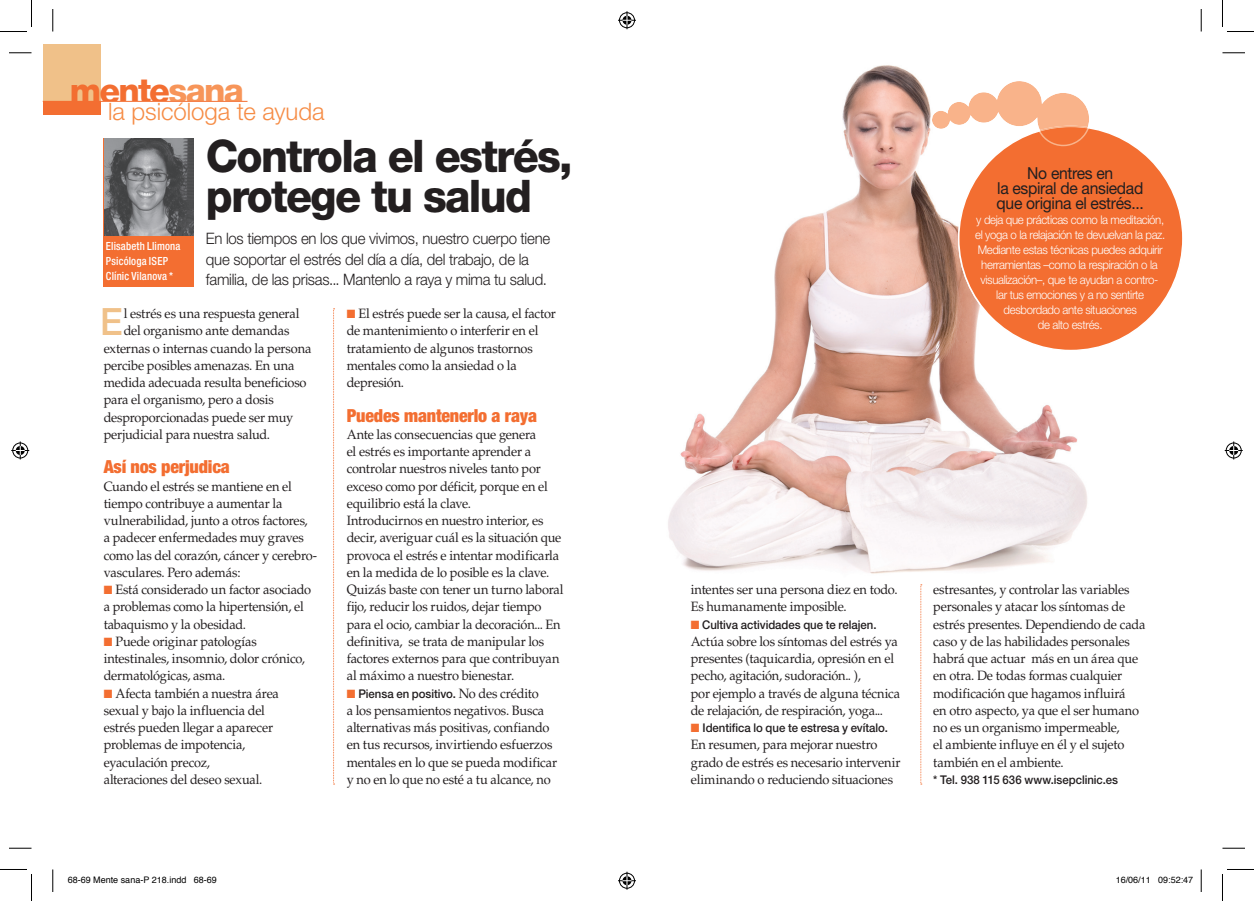
<style>
.page{position:relative;width:1254px;height:901px;background:#fff}
.page>*{position:absolute;margin:0;border:0;box-sizing:border-box;transform-origin:0 0}
.t1{font:800 45px/40.5px "Helvetica Neue";letter-spacing:-.04em;color:#231f20;scale:.95 1}
.t2{font:500 37.65px "Helvetica Neue";color:#f0c189;scale:.95 1}
.t3{font:800 34.65px "Helvetica Neue";letter-spacing:-.05em;color:#f36e31}
.t4{font:300 24px "Helvetica Neue";letter-spacing:-.005em;color:#f68c45}
.t5{font:900 condensed 18px "Helvetica Neue";letter-spacing:-.01em;color:#f36e31}
.t6{font:16.5px/15px "Helvetica Neue";letter-spacing:-.02em;color:#231f20;text-align:center;scale:.95 1}
.t7{font:300 15.75px/20.2px "Helvetica Neue";letter-spacing:-.015em;color:#231f20;scale:.95 1}
.t8{font:13.5px/17.2px "Palatino";letter-spacing:-.015em;color:#231f20;scale:.95 1}
.t9{font:300 12px/15px "Helvetica Neue";letter-spacing:-.03em;color:#fff;text-align:center;scale:.95 1}
.t10{font:500 12px "Helvetica Neue";letter-spacing:-.005em;color:#231f20;scale:.95 1}
.t11{font:500 condensed 11.25px/15px "Helvetica Neue";letter-spacing:.015em;color:#fff;scale:.95 1}
.t12{font:9px "Helvetica";color:#000}
.s1{color:#f79559}
.s2{color:#f36e31}
.s3{font-family:"Palatino";font-weight:400;font-size:13.5px}
</style>
<div class="page">
<img style="left:668px;top:65px;width:419px;height:520px">
<svg style="left:333px;top:308px;width:1px;height:476px"></svg>
<svg style="left:920px;top:584px;width:2px;height:200px"></svg>
<div style="left:43px;top:44px;width:57px;height:57px;background:#f0c189"></div>
<div style="left:43px;top:102px;width:57px;height:13px;background:#f36e31"></div>
<hr style="left:43px;top:101px;width:204px;height:1px;background:#f36e31">
<div style="left:104px;top:138px;width:90px;height:148px;background:#f36e31"></div>
<img style="left:104px;top:138px;width:90px;height:98px">
<svg style="left:958px;top:129px;width:225px;height:222px;fill:#f36e31"></svg>
<img style="left:929px;top:80px;width:162px;height:50px">
<svg style="left:1038px;top:126px;width:51px;height:20px"></svg>
<svg style="left:9px;top:53px;width:23px;height:1px"></svg>
<svg style="left:1222px;top:53px;width:23px;height:1px"></svg>
<svg style="left:9px;top:848px;width:23px;height:1px"></svg>
<svg style="left:1222px;top:848px;width:23px;height:1px"></svg>
<svg style="left:53px;top:9px;width:1px;height:22px"></svg>
<svg style="left:53px;top:869px;width:1px;height:23px"></svg>
<svg style="left:1201px;top:9px;width:1px;height:22px"></svg>
<svg style="left:1201px;top:869px;width:1px;height:23px"></svg>
<svg style="left:0;top:0;width:32px;height:32px"></svg>
<svg style="left:0;top:869px;width:32px;height:32px"></svg>
<svg style="left:1222px;top:0;width:32px;height:32px"></svg>
<svg style="left:1222px;top:869px;width:32px;height:32px"></svg>
<svg style="left:618px;top:11px;width:18px;height:18px"></svg>
<svg style="left:618px;top:871px;width:18px;height:18px"></svg>
<svg style="left:11px;top:441px;width:18px;height:18px"></svg>
<svg style="left:1224px;top:441px;width:18px;height:18px"></svg>
<h3 class="t3" style="left:70px;top:70px;width:176px">mente<span class="s1">sana</span></h3>
<h3 class="t4" style="left:108px;top:97px;width:218px">la psicóloga te ayuda</h3>
<h1 class="t1" style="left:206px;top:135px;width:388px">Controla el estrés, protege tu salud</h1>
<p class="t7" style="left:206px;top:228px;width:364px">En los tiempos en los que vivimos, nuestro cuerpo tiene que soportar el estrés del día a día, del trabajo, de la familia, de las prisas... Mantenlo a raya y mima tu salud.</p>
<p class="t11" style="left:106px;top:238px;width:80px">Elisabeth Llimona<br>Psicóloga ISEP<br>Clínic Vilanova *</p>
<h2 class="t2" style="left:100px;top:299px;width:25px">E</h2>
<p class="t8" style="left:124px;top:305px;width:187px">l estrés es una respuesta general</p>
<p class="t8" style="left:347px;top:305px;width:222px"><span class="s2">■</span> El estrés puede ser la causa, el factor de mantenimiento o interferir en el tratamiento de algunos trastornos mentales como la ansiedad o la depresión.</p>
<h3 class="t5" style="left:347px;top:404px;width:192px">Puedes mantenerlo a raya</h3>
<p class="t8" style="left:347px;top:426px;width:230px">Ante las consecuencias que genera<br>el estrés es importante aprender a controlar nuestros niveles tanto por exceso como por déficit, porque en el equilibrio está la clave.<br>Introducirnos en nuestro interior, es decir, averiguar cuál es la situación que provoca el estrés e intentar modificarla en la medida de lo posible es la clave.<br>Quizás baste con tener un turno laboral fijo, reducir los ruidos, dejar tiempo para el ocio, cambiar la decoración... En definitiva, se trata de manipular los factores externos para que contribuyan al máximo a nuestro bienestar.</p>
<p class="t10" style="left:347px;top:686px;width:204px"><span class="s2">■</span> Piensa en positivo. <span class="s3">No des crédito</span></p>
<p class="t8" style="left:347px;top:702px;width:223px">a los pensamientos negativos. Busca alternativas más positivas, confiando en tus recursos, invirtiendo esfuerzos mentales en lo que se pueda modificar y no en lo que no esté a tu alcance, no</p>
<p class="t8" style="left:124px;top:322px;width:176px">del organismo ante demandas</p>
<p class="t8" style="left:104px;top:339px;width:220px">externas o internas cuando la persona</p>
<p class="t8" style="left:104px;top:357px;width:203px">percibe posibles amenazas. En una</p>
<p class="t8" style="left:104px;top:374px;width:215px">medida adecuada resulta beneficioso</p>
<p class="t8" style="left:104px;top:391px;width:181px">para el organismo, pero a dosis</p>
<p class="t8" style="left:104px;top:408px;width:201px">desproporcionadas puede ser muy</p>
<p class="t8" style="left:104px;top:426px;width:177px">perjudicial para nuestra salud.</p>
<h3 class="t5" style="left:104px;top:456px;width:128px">Así nos perjudica</h3>
<p class="t8" style="left:104px;top:477px;width:226px">Cuando el estrés se mantiene en el tiempo contribuye a aumentar la vulnerabilidad, junto a otros factores, a padecer enfermedades muy graves como las del corazón, cáncer y cerebro&shy;vasculares. Pero además:</p>
<p class="t8" style="left:104px;top:581px;width:220px"><span class="s2">■</span> Está considerado un factor asociado a problemas como la hipertensión, el tabaquismo y la obesidad.</p>
<p class="t8" style="left:104px;top:633px;width:213px"><span class="s2">■</span> Puede originar patologías intestinales, insomnio, dolor crónico, dermatológicas, asma.</p>
<p class="t8" style="left:104px;top:684px;width:186px"><span class="s2">■</span> Afecta también a nuestra área sexual y bajo la influencia del estrés pueden llegar a aparecer problemas de impotencia, eyaculación precoz,<br>alteraciones del deseo sexual.</p>
<p class="t6" style="left:996px;top:165px;width:156px">No entres en<br>la espiral de ansiedad que origina el estrés...</p>
<p class="t9" style="left:975px;top:212px;width:202px">y deja que prácticas como la meditación, el yoga o la relajación te devuelvan la paz.<br>Mediante estas técnicas puedes adquirir herramientas –como la respiración o la visualización–, que te ayudan a contro&shy;lar tus emociones y a no sentirte desbordado ante situaciones<br>de alto estrés.</p>
<p class="t8" style="left:691px;top:581px;width:219px">intentes ser una persona diez en todo.<br>Es humanamente imposible.</p>
<p class="t10" style="left:691px;top:617px;width:197px"><span class="s2">■</span> Cultiva actividades que te relajen.</p>
<p class="t8" style="left:691px;top:633px;width:222px">Actúa sobre los síntomas del estrés ya presentes (taquicardia, opresión en el pecho, agitación, sudoración.. ),<br>por ejemplo a través de alguna técnica de relajación, de respiración, yoga...</p>
<p class="t10" style="left:691px;top:720px;width:209px"><span class="s2">■</span> Identifica lo que te estresa y evítalo.</p>
<p class="t8" style="left:691px;top:736px;width:222px">En resumen, para mejorar nuestro grado de estrés es necesario intervenir eliminando o reduciendo situaciones</p>
<p class="t8" style="left:933px;top:581px;width:225px">estresantes, y controlar las variables personales y atacar los síntomas de estrés presentes. Dependiendo de cada caso y de las habilidades personales habrá que actuar más en un área que en otra. De todas formas cualquier modificación que hagamos influirá<br>en otro aspecto, ya que el ser humano no es un organismo impermeable,<br>el ambiente influye en él y el sujeto también en el ambiente.</p>
<p class="t10" style="left:933px;top:772px;width:196px">* Tel. 938 115 636 www.isepclinic.es</p>
<p class="t12" style="left:68px;top:872px;width:151px">68-69 Mente sana-P 218.indd 68-69</p>
<p class="t12" style="left:1115px;top:872px;width:79px">16/06/11 09:52:47</p>
</div>
